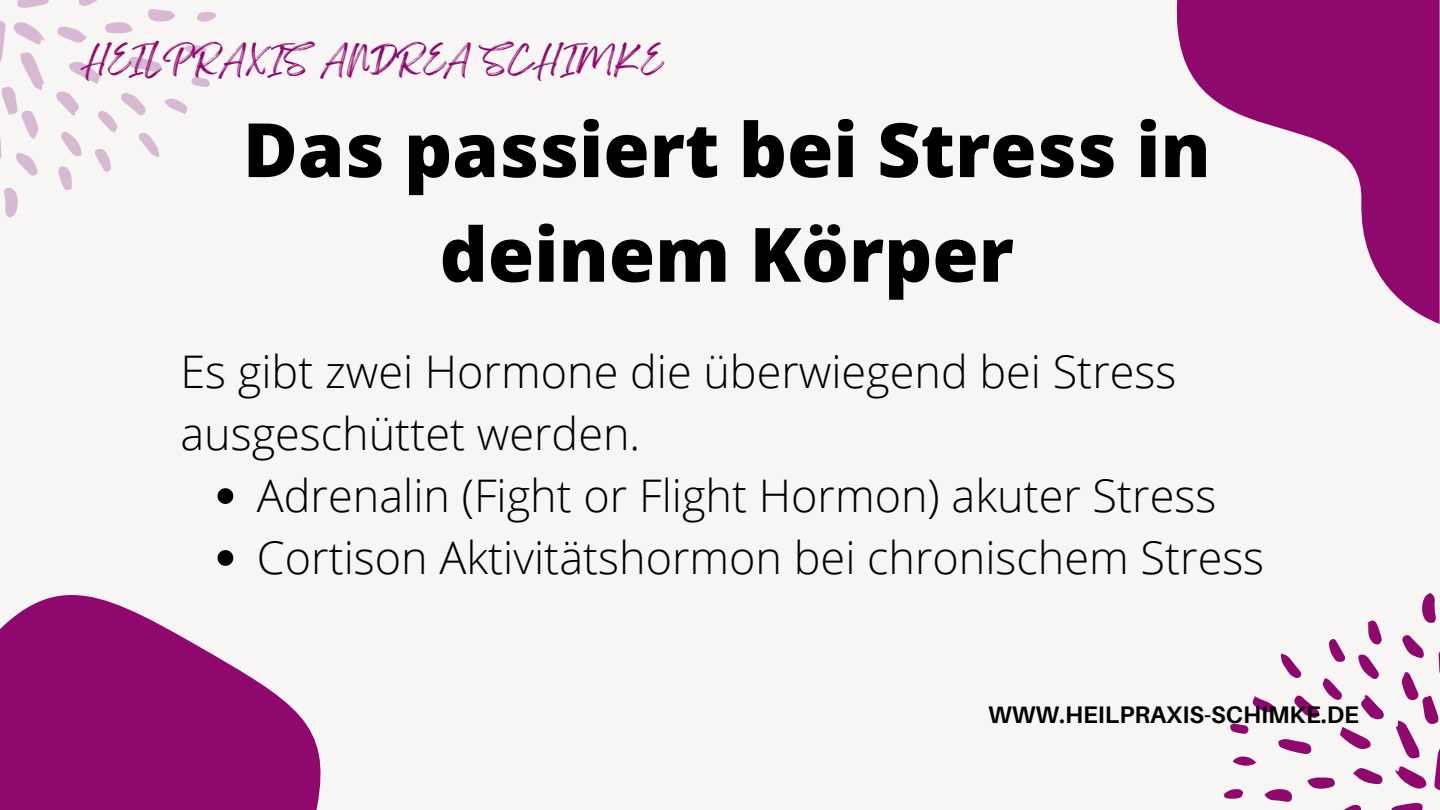
<style>
.page{position:relative;width:1440px;height:810px;background:#f8f6f4}
.page>*{position:absolute;margin:0;border:0;box-sizing:border-box;transform-origin:0 0}
.t1{font:800 75px/104.7px "Open Sans";color:#000;text-align:center}
.t2{font:300 45px/61.8px "Open Sans";color:#000}
.t3{font:31.5px "Feeling Passionate";color:#8e086d}
.t4{font:700 24px "Aileron";color:#000}
</style>
<div class="page">
<svg style="left:0;top:595px;width:321px;height:215px;fill:#8e086d"></svg>
<svg style="left:1176px;top:0;width:264px;height:324px;fill:#8e086d"></svg>
<svg style="left:69px;top:61px;width:31px;height:23px"></svg>
<svg style="left:129px;top:56px;width:33px;height:16px"></svg>
<svg style="left:4px;top:188px;width:14px;height:30px"></svg>
<svg style="left:56px;top:91px;width:23px;height:25px"></svg>
<svg style="left:58px;top:27px;width:29px;height:16px"></svg>
<svg style="left:17px;top:0;width:32px;height:8px"></svg>
<svg style="left:79px;top:0;width:18px;height:6px"></svg>
<svg style="left:0;top:20px;width:45px;height:156px"></svg>
<svg style="left:61px;top:131px;width:21px;height:25px"></svg>
<svg style="left:148px;top:9px;width:27px;height:13px"></svg>
<svg style="left:105px;top:22px;width:27px;height:12px"></svg>
<svg style="left:58px;top:166px;width:14px;height:25px"></svg>
<svg style="left:95px;top:93px;width:92px;height:79px"></svg>
<svg style="left:184px;top:45px;width:23px;height:10px"></svg>
<svg style="left:197px;top:12px;width:19px;height:10px"></svg>
<svg style="left:192px;top:77px;width:18px;height:10px"></svg>
<svg style="left:1340px;top:727px;width:31px;height:23px"></svg>
<svg style="left:1278px;top:739px;width:33px;height:15px"></svg>
<svg style="left:1422px;top:593px;width:14px;height:30px"></svg>
<svg style="left:1361px;top:695px;width:23px;height:25px"></svg>
<svg style="left:1353px;top:768px;width:29px;height:16px"></svg>
<svg style="left:1391px;top:803px;width:32px;height:7px"></svg>
<svg style="left:1343px;top:804px;width:18px;height:6px"></svg>
<svg style="left:1395px;top:635px;width:45px;height:156px"></svg>
<svg style="left:1358px;top:654px;width:21px;height:25px"></svg>
<svg style="left:1265px;top:789px;width:27px;height:13px"></svg>
<svg style="left:1308px;top:777px;width:27px;height:12px"></svg>
<svg style="left:1368px;top:620px;width:14px;height:24px"></svg>
<svg style="left:1252px;top:639px;width:93px;height:79px"></svg>
<svg style="left:1233px;top:756px;width:23px;height:10px"></svg>
<svg style="left:1224px;top:789px;width:19px;height:10px"></svg>
<svg style="left:1230px;top:724px;width:18px;height:10px"></svg>
<svg style="left:218px;top:488px;width:15px;height:16px"></svg>
<svg style="left:218px;top:550px;width:15px;height:16px"></svg>
<p class="t3" style="left:81px;top:35px;width:583px">HEILPRAXIS ANDREA SCHIMKE</p>
<h1 class="t1" style="left:243px;top:96px;width:969px">Das passiert bei Stress in deinem Körper</h1>
<p class="t2" style="left:180px;top:340px;width:998px">Es gibt zwei Hormone die überwiegend bei Stress ausgeschüttet werden.</p>
<p class="t2" style="left:257px;top:463px;width:1009px">Adrenalin (Fight or Flight Hormon) akuter Stress<br>Cortison Aktivitätshormon bei chronischem Stress</p>
<p class="t4" style="left:988px;top:699px;width:372px">WWW.HEILPRAXIS-SCHIMKE.DE</p>
</div>
